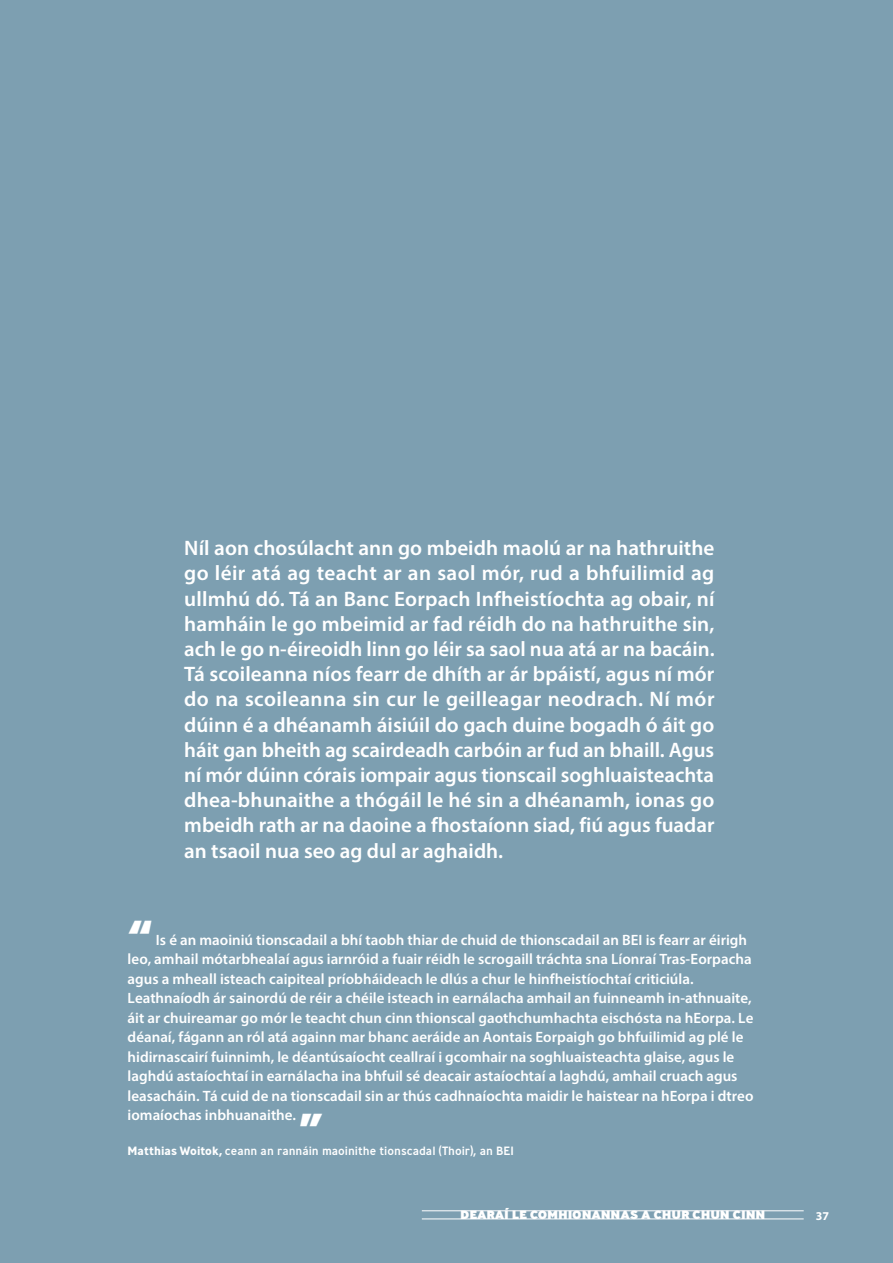
<style>
.page{position:relative;width:893px;height:1263px;background:#7d9fb1}
.page>*{position:absolute;margin:0;border:0;box-sizing:border-box;transform-origin:0 0}
.testimonials{font:800 39px "Ministry";color:#fff;scale:1.04 1}
.testimonials-2{font:800 37.5px "Ministry";color:#fff;scale:1.04 1}
._03_TXT_COURANT_EN{font:600 21px/25.2px "Myriad Pro";color:#fff;text-align:justify}
.testimonials-3{font:600 15px/19.5px "Myriad Pro";color:#fff}
._08_legende_photo{font:500 12px "Ministry";color:#fff}
.folio_traits_BLANC{font:800 12px "Ministry";letter-spacing:-.01em;color:#fff;scale:1.09 1}
.FOLIO{font:700 12px "Myriad Pro";color:#fff}
.s1{font-weight:700}
</style>
<div class="page">
<hr style="left:422px;top:1219px;width:382px;height:1px;background:#fff">
<hr style="left:422px;top:1210px;width:382px;height:1px;background:#fff">
<p class="_03_TXT_COURANT_EN" style="left:184px;top:535px;width:532px">Níl aon chosúlacht ann go mbeidh maolú ar na hathruithe go léir atá ag teacht ar an saol mór, rud a bhfuilimid ag ullmhú dó. Tá an Banc Eorpach Infheistíochta ag obair, ní hamháin le go mbeimid ar fad réidh do na hathruithe sin, ach le go n‑éireoidh linn go léir sa saol nua atá ar na bacáin.<br>Tá scoileanna níos fearr de dhíth ar ár bpáistí, agus ní mór do na scoileanna sin cur le geilleagar neodrach. Ní mór dúinn é a dhéanamh áisiúil do gach duine bogadh ó áit go háit gan bheith ag scairdeadh carbóin ar fud an bhaill. Agus ní mór dúinn córais iompair agus tionscail soghluaisteachta dhea‑bhunaithe a thógáil le hé sin a dhéanamh, ionas go mbeidh rath ar na daoine a fhostaíonn siad, fiú agus fuadar an tsaoil nua seo ag dul ar aghaidh.</p>
<p class="testimonials" style="left:128px;top:908px;width:26px">“</p>
<p class="testimonials-3" style="left:128px;top:929px;width:627px;text-indent:28px">Is é an maoiniú tionscadail a bhí taobh thiar de chuid de thionscadail an BEI is fearr ar éirigh leo, amhail mótarbhealaí agus iarnróid a fuair réidh le scrogaill tráchta sna Líonraí Tras‑Eorpacha agus a mheall isteach caipiteal príobháideach le dlús a chur le hinfheistíochtaí criticiúla.<br>Leathnaíodh ár sainordú de réir a chéile isteach in earnálacha amhail an fuinneamh in‑athnuaite, áit ar chuireamar go mór le teacht chun cinn thionscal gaothchumhachta eischósta na hEorpa. Le déanaí, fágann an ról atá againn mar bhanc aeráide an Aontais Eorpaigh go bhfuilimid ag plé le hidirnascairí fuinnimh, le déantúsaíocht ceallraí i gcomhair na soghluaisteachta glaise, agus le laghdú astaíochtaí in earnálacha ina bhfuil sé deacair astaíochtaí a laghdú, amhail cruach agus leasacháin. Tá cuid de na tionscadail sin ar thús cadhnaíochta maidir le haistear na hEorpa i dtreo iomaíochas inbhuanaithe.</p>
<p class="testimonials-2" style="left:299px;top:1101px;width:25px">”</p>
<p class="_08_legende_photo" style="left:128px;top:1143px;width:388px"><span class="s1">Matthias Woitok,</span> ceann an rannáin maoinithe tionscadal (Thoir), an BEI</p>
<p class="folio_traits_BLANC" style="left:460px;top:1207px;width:282px">DEARAÍ LE COMHIONANNAS A CHUR CHUN CINN</p>
<p class="FOLIO" style="left:816px;top:1208px;width:15px">37</p>
</div>
